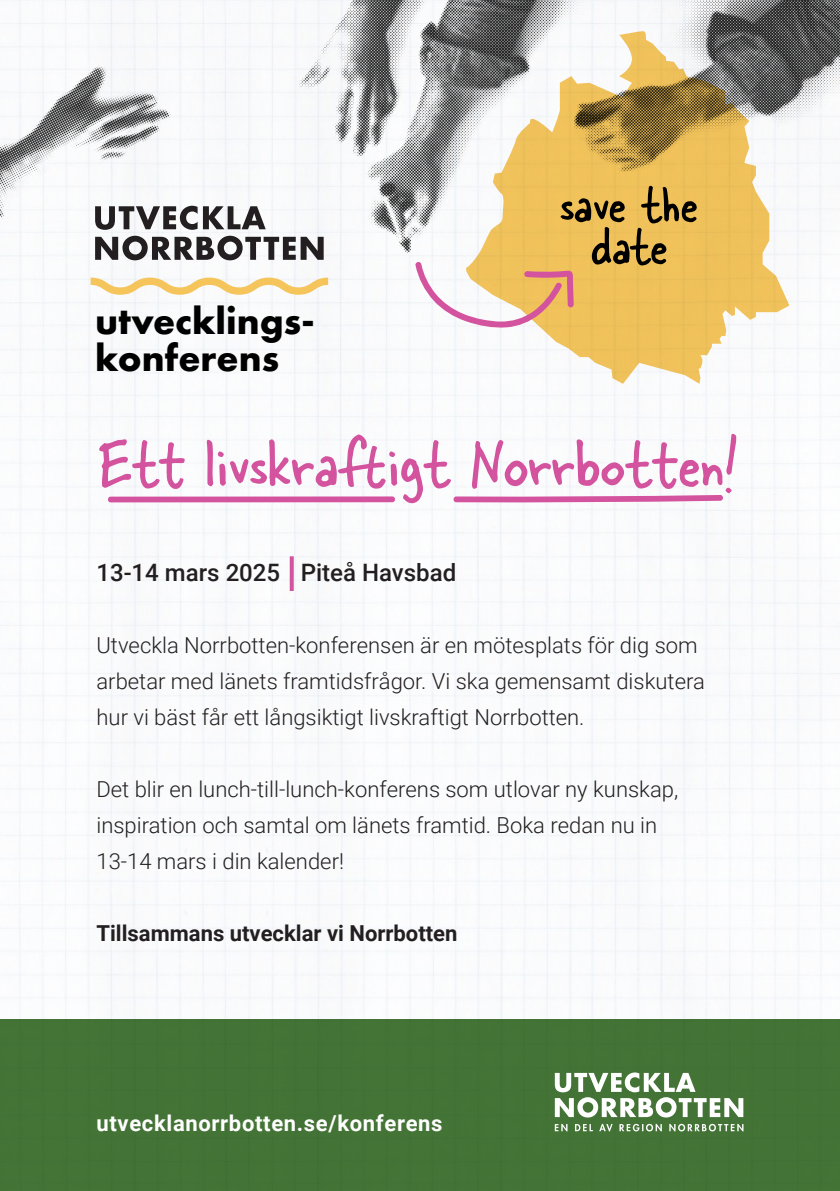
<style>
.page{position:relative;width:840px;height:1191px;background:#fff}
.page>*{position:absolute;margin:0;border:0;box-sizing:border-box;transform-origin:0 0}
.t1{font:72px "Skippy Sharp";color:#d3539e}
.t2{font:56px/42px "Skippy Sharp";color:#000;text-align:center}
.t3{font:700 39.2px "Futura PT";color:#000}
.t4{font:500 24px "Roboto";color:#231f20}
.t5{font:300 22px/36px "Roboto";color:#231f20}
.t6{font:700 22px "Roboto";color:#231f20}
.t7{font:700 22px "Roboto";letter-spacing:.03em;color:#fff}
</style>
<div class="page">
<svg style="left:463px;top:372px;width:326px;height:12px"></svg>
<div style="left:0;top:1019px;width:839px;height:172px;background:#457637"></div>
<svg style="left:554px;top:1072px;width:189px;height:45px"></svg>
<svg style="left:554px;top:1123px;width:189px;height:8px"></svg>
<svg style="left:289px;top:556px;width:4px;height:35px"></svg>
<svg style="left:107px;top:496px;width:289px;height:6px;background:#d663a7"></svg>
<svg style="left:452px;top:495px;width:271px;height:7px;background:#da75b0"></svg>
<img style="left:0;top:0;width:839px;height:372px">
<svg style="left:95px;top:206px;width:228px;height:54px"></svg>
<svg style="left:91px;top:277px;width:237px;height:18px"></svg>
<svg style="left:415px;top:262px;width:158px;height:66px"></svg>
<p class="t3" style="left:95px;top:295px;width:221px">utvecklings-</p>
<p class="t3" style="left:95px;top:333px;width:185px">konferens</p>
<p class="t2" style="left:560px;top:183px;width:139px">save the date</p>
<p class="t1" style="left:98px;top:419px;width:640px">Ett livskraftigt Norrbotten!</p>
<p class="t4" style="left:96px;top:555px;width:361px">13-14 mars 2025 Piteå Havsbad</p>
<p class="t5" style="left:96px;top:626px;width:609px">Utveckla Norrbotten-konferensen är en mötesplats för dig som arbetar med länets framtidsfrågor. Vi ska gemensamt diskutera hur vi bäst får ett långsiktigt livskraftigt Norrbotten.</p>
<p class="t5" style="left:96px;top:770px;width:583px">Det blir en lunch-till-lunch-konferens som utlovar ny kunskap, inspiration och samtal om länets framtid. Boka redan nu in<br>13-14 mars i din kalender!</p>
<p class="t6" style="left:96px;top:918px;width:362px">Tillsammans utvecklar vi Norrbotten</p>
<p class="t7" style="left:96px;top:1108px;width:347px">utvecklanorrbotten.se/konferens</p>
</div>
